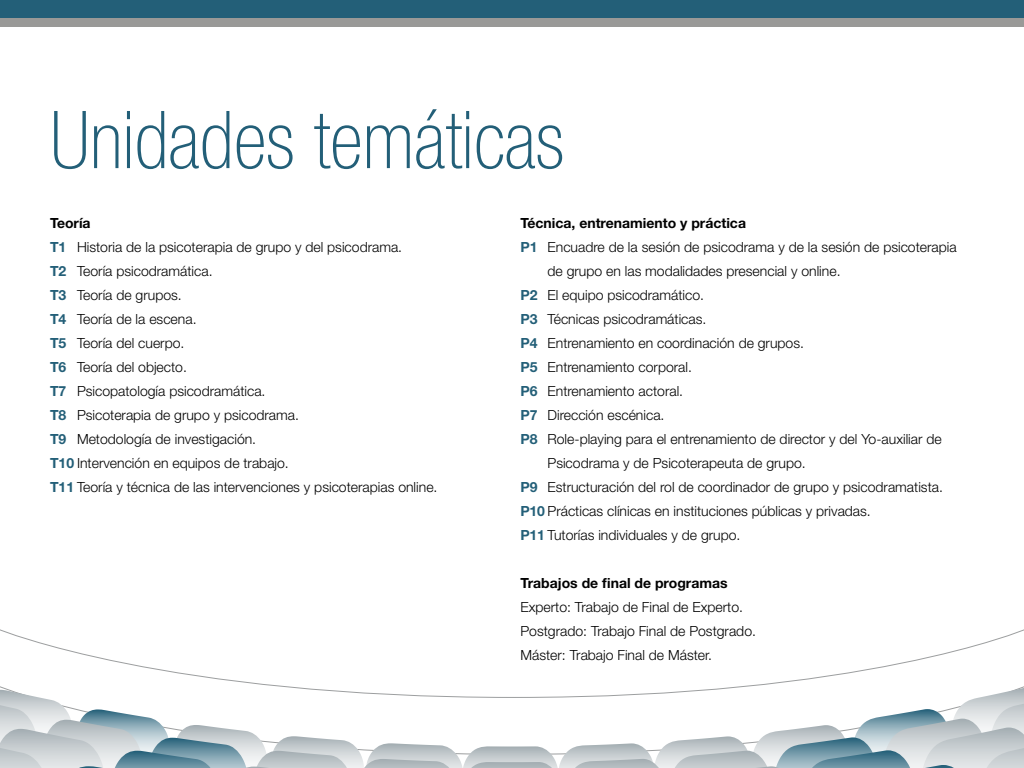
<style>
.page{position:relative;width:1024px;height:768px;background:#fff}
.page>*{position:absolute;margin:0;border:0;box-sizing:border-box;transform-origin:0 0}
.t1{font:100 condensed 80px "Helvetica Neue LT Std";color:#235f78}
.t2{font:300 14px/24px "Helvetica Neue LT Std";color:#000}
.t3{font:700 14px "Helvetica Neue LT Std";color:#000}
.s1{font-weight:700}
.s2{font-weight:700;color:#235f78}
</style>
<div class="page">
<div style="left:0;top:0;width:1024px;height:18px;background:#235f78"></div>
<div style="left:0;top:18px;width:1024px;height:9px;background:#999997"></div>
<svg style="left:0;top:629px;width:1024px;height:59px"></svg>
<svg style="left:0;top:688px;width:1024px;height:80px"></svg>
<h1 class="t1" style="left:50px;top:95px;width:515px">Unidades temáticas</h1>
<p class="t2" style="left:50px;top:211px;width:389px"><span class="s1">Teoría<br></span><span class="s2">T1</span> Historia de la psicoterapia de grupo y del psicodrama.<br><span class="s2">T2</span> Teoría psicodramática.<br><span class="s2">T3</span> Teoría de grupos.<br><span class="s2">T4</span> Teoría de la escena.<br><span class="s2">T5</span> Teoría del cuerpo.<br><span class="s2">T6</span> Teoría del objecto.<br><span class="s2">T7</span> Psicopatología psicodramática.<br><span class="s2">T8</span> Psicoterapia de grupo y psicodrama.<br><span class="s2">T9</span> Metodología de investigación.<br><span class="s2">T10</span> Intervención en equipos de trabajo.<br><span class="s2">T11</span> Teoría y técnica de las intervenciones y psicoterapias online.</p>
<p class="t3" style="left:521px;top:214px;width:227px">Técnica, entrenamiento y práctica</p>
<p class="t2" style="left:521px;top:235px;width:438px"><span class="s2">P1</span> Encuadre de la sesión de psicodrama y de la sesión de psicoterapia</p>
<p class="t2" style="left:548px;top:259px;width:295px">de grupo en las modalidades presencial y online.</p>
<p class="t2" style="left:521px;top:283px;width:185px"><span class="s2">P2</span> El equipo psicodramático.</p>
<p class="t2" style="left:521px;top:307px;width:187px"><span class="s2">P3</span> Técnicas psicodramáticas.</p>
<p class="t2" style="left:521px;top:331px;width:285px"><span class="s2">P4</span> Entrenamiento en coordinación de grupos.</p>
<p class="t2" style="left:521px;top:355px;width:173px"><span class="s2">P5</span> Entrenamiento corporal.</p>
<p class="t2" style="left:521px;top:379px;width:164px"><span class="s2">P6</span> Entrenamiento actoral.</p>
<p class="t2" style="left:521px;top:403px;width:145px"><span class="s2">P7</span> Dirección escénica.</p>
<p class="t2" style="left:521px;top:427px;width:423px"><span class="s2">P8</span> Role-playing para el entrenamiento de director y del Yo-auxiliar de</p>
<p class="t2" style="left:548px;top:451px;width:260px">Psicodrama y de Psicoterapeuta de grupo.</p>
<p class="t2" style="left:521px;top:475px;width:424px"><span class="s2">P9</span> Estructuración del rol de coordinador de grupo y psicodramatista.</p>
<p class="t2" style="left:521px;top:499px;width:352px"><span class="s2">P10</span> Prácticas clínicas en instituciones públicas y privadas.</p>
<p class="t2" style="left:521px;top:523px;width:221px"><span class="s2">P11</span> Tutorías individuales y de grupo.</p>
<p class="t3" style="left:521px;top:574px;width:209px">Trabajos de final de programas</p>
<p class="t2" style="left:521px;top:595px;width:237px">Experto: Trabajo de Final de Experto.<br>Postgrado: Trabajo Final de Postgrado.<br>Máster: Trabajo Final de Máster.</p>
</div>
